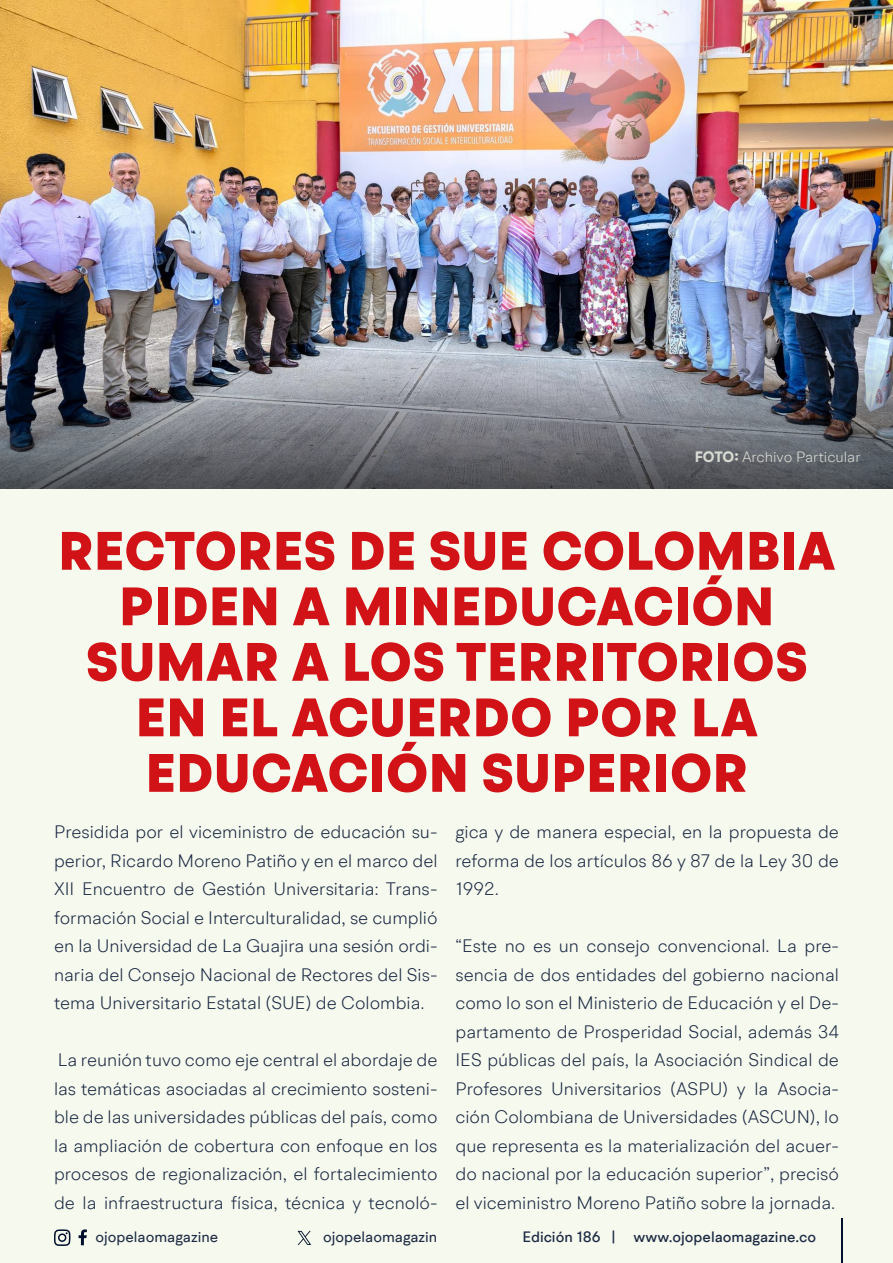
<style>
.page{position:relative;width:893px;height:1263px;background:#f6f9ee}
.page>*{position:absolute;margin:0;border:0;box-sizing:border-box;transform-origin:0 0}
.t1{font:900 54px/55.5px "BR Hendrix";letter-spacing:.01em;color:#d11217;text-align:center}
.t2{font:300 18px/28.5px "BR Hendrix";color:#1b2943;text-align:justify}
.t3{font:500 15px "BR Hendrix";color:#1b2943}
.t4{font:15px "BR Hendrix";color:#1b2943}
.t5{font:300 15px "BR Hendrix";color:#f5faed}
.s1{font-weight:700}
</style>
<div class="page">
<svg style="left:79px;top:1229px;width:8px;height:16px"></svg>
<svg style="left:54px;top:1229px;width:17px;height:17px"></svg>
<hr style="left:841px;top:1219px;width:1px;height:44px;background:#000f2b">
<svg style="left:298px;top:1231px;width:13px;height:14px"></svg>
<img style="left:0;top:0;width:893px;height:352px">
<svg style="left:0;top:352px;width:893px;height:137px;background:#70747c"></svg>
<p class="t5" style="left:695px;top:448px;width:168px"><span class="s1">FOTO:</span> Archivo Particular</p>
<h1 class="t1" style="left:58px;top:525px;width:778px">RECTORES DE SUE COLOMBIA<br>PIDEN A MINEDUCACIÓN<br>SUMAR A LOS TERRITORIOS<br>EN EL ACUERDO POR LA<br>EDUCACIÓN SUPERIOR</h1>
<p class="t2" style="left:54px;top:817px;width:385px">Presidida por el viceministro de educación su&shy;perior, Ricardo Moreno Patiño y en el marco del XII Encuentro de Gestión Universitaria: Trans&shy;formación Social e Interculturalidad, se cumplió en la Universidad de La Guajira una sesión ordi&shy;naria del Consejo Nacional de Rectores del Sis&shy;tema Universitario Estatal (SUE) de Colombia.</p>
<p class="t2" style="left:54px;top:1045px;width:385px">La reunión tuvo como eje central el abordaje de las temáticas asociadas al crecimiento sosteni&shy;ble de las universidades públicas del país, como la ampliación de cobertura con enfoque en los procesos de regionalización, el fortalecimiento de la infraestructura física, técnica y tecnoló-</p>
<p class="t2" style="left:455px;top:817px;width:385px">gica y de manera especial, en la propuesta de reforma de los artículos 86 y 87 de la Ley 30 de 1992.</p>
<p class="t2" style="left:455px;top:931px;width:385px">“Este no es un consejo convencional. La pre&shy;sencia de dos entidades del gobierno nacional como lo son el Ministerio de Educación y el De&shy;partamento de Prosperidad Social, además 34<br>IES públicas del país, la Asociación Sindical de Profesores Universitarios (ASPU) y la Asocia&shy;ción Colombiana de Universidades (ASCUN), lo que representa es la materialización del acuer&shy;do nacional por la educación superior”, precisó el viceministro Moreno Patiño sobre la jornada.</p>
<p class="t4" style="left:96px;top:1227px;width:124px">ojopelaomagazine</p>
<p class="t4" style="left:323px;top:1227px;width:116px">ojopelaomagazin</p>
<p class="t3" style="left:522px;top:1227px;width:295px">Edición 186 | www.ojopelaomagazine.co</p>
</div>
